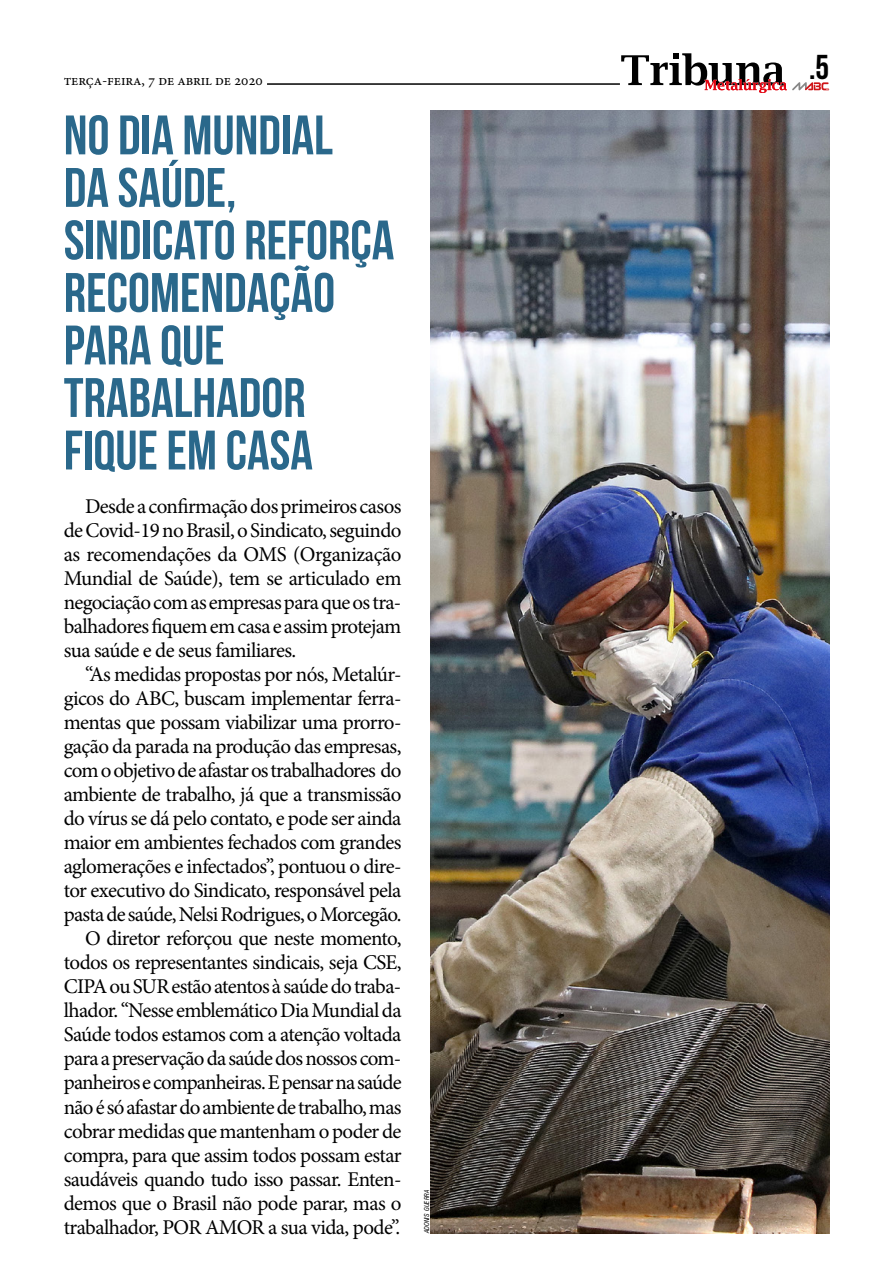
<style>
.page{position:relative;width:893px;height:1276px;background:#fff}
.page>*{position:absolute;margin:0;border:0;box-sizing:border-box;transform-origin:0 0}
.t1{font:55.5px/52.5px "Bebas Neue";color:#2a688b}
.t2{font:34.5px "Bebas Neue";color:#000}
.t3{font:21px/24px "Minion Pro";letter-spacing:-.035em;color:#000;text-align:justify}
.t4{font:15px "Minion Pro";letter-spacing:-.01em;color:#000}
.t5{font:italic condensed 6.6px "Swiss 721 BT";letter-spacing:-.01em;color:#000}
</style>
<div class="page">
<img style="left:431px;top:111px;width:398px;height:1122px">
<svg style="left:621px;top:53px;width:208px;height:40px"></svg>
<hr style="left:267px;top:83px;width:353px;height:2px;background:#000">
<p class="t4" style="left:64px;top:70px;width:201px">terça-feira, 7 de abril de 2020</p>
<h1 class="t1" style="left:64px;top:108px;width:332px">NO DIA MUNDIAL<br>DA SAÚDE,<br>SINDICATO REFORÇA<br>RECOMENDAÇÃO<br>PARA QUE<br>TRABALHADOR<br>FIQUE EM CASA</h1>
<p class="t3" style="left:64px;top:494px;width:339px;text-indent:21px">Desde a confirmação dos primeiros casos de Covid-19 no Brasil, o Sindicato, seguindo as recomendações da OMS (Organização Mundial de Saúde), tem se articulado em negociação com as empresas para que os tra&shy;balhadores fiquem em casa e assim protejam sua saúde e de seus familiares.</p>
<p class="t3" style="left:64px;top:662px;width:339px;text-align:right">“As medidas propostas por nós, Metalúr&shy;gicos do ABC, buscam implementar ferra&shy;mentas que possam viabilizar uma prorro&shy;gação da parada na produção das empresas, com o objetivo de afastar os trabalhadores do ambiente de trabalho, já que a transmissão do vírus se dá pelo contato, e pode ser ainda maior em ambientes fechados com grandes aglomerações e infectados”, pontuou o dire&shy;tor executivo do Sindicato, responsável pela pasta de saúde, Nelsi Rodrigues, o Morcegão.<br>O diretor reforçou que neste momento, todos os representantes sindicais, seja CSE, CIPA ou SUR estão atentos à saúde do traba&shy;lhador. “Nesse emblemático Dia Mundial da Saúde todos estamos com a atenção voltada para a preservação da saúde dos nossos com&shy;panheiros e companheiras. E pensar na saúde não é só afastar do ambiente de trabalho, mas cobrar medidas que mantenham o poder de compra, para que assim todos possam estar saudáveis quando tudo isso passar. Enten&shy;demos que o Brasil não pode parar, mas o trabalhador, POR AMOR a sua vida, pode”.</p>
<p class="t5" style="left:423px;top:1233px;width:46px;rotate:-90deg">adonis guerra</p>
<h2 class="t2" style="left:809px;top:48px;width:22px">.5</h2>
</div>
